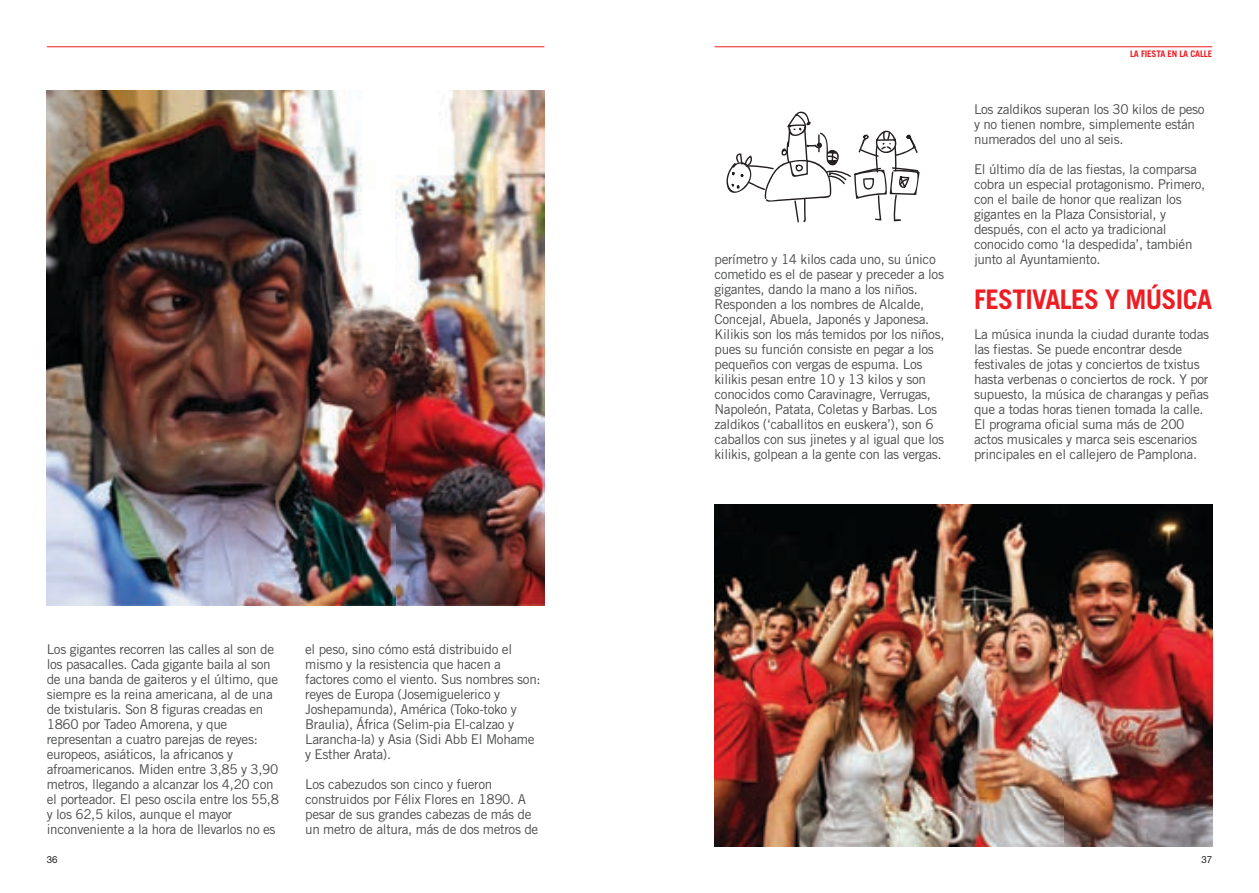
<style>
.page{position:relative;width:1259px;height:893px;background:#fff}
.page>*{position:absolute;margin:0;border:0;box-sizing:border-box;transform-origin:0 0}
.t1{font:700 27px "Trade Gothic";letter-spacing:-.025em;color:#ee1d23}
.t2{font:13.5px/15px "Trade Gothic";letter-spacing:-.025em;color:#4b4c4d}
.t3{font:9.75px "Helvetica Neue";color:#231f20}
.t4{font:700 9px "Trade Gothic";letter-spacing:-.02em;color:#ee1d23}
</style>
<div class="page">
<img style="left:714px;top:504px;width:498px;height:342px">
<hr style="left:714px;top:46px;width:498px;height:1px;background:#ee1d23">
<svg style="left:726px;top:111px;width:193px;height:112px"></svg>
<hr style="left:47px;top:46px;width:497px;height:1px;background:#ee1d23">
<img style="left:47px;top:90px;width:497px;height:515px">
<p class="t2" style="left:47px;top:642px;width:234px">Los gigantes recorren las calles al son de los pasacalles. Cada gigante baila al son de una banda de gaiteros y el último, que siempre es la reina americana, al de una de txistularis. Son 8 figuras creadas en 1860 por Tadeo Amorena, y que representan a cuatro parejas de reyes: europeos, asiáticos, la africanos y afroamericanos. Miden entre 3,85 y 3,90 metros, llegando a alcanzar los 4,20 con el porteador. El peso oscila entre los 55,8 y los 62,5 kilos, aunque el mayor inconveniente a la hora de llevarlos no es</p>
<p class="t2" style="left:305px;top:642px;width:237px">el peso, sino cómo está distribuido el mismo y la resistencia que hacen a factores como el viento. Sus nombres son: reyes de Europa (Josemiguelerico y Joshepamunda), América (Toko-toko y Braulia), África (Selim-pia El-calzao y Larancha-la) y Asia (Sidi Abb El Mohame y Esther Arata).</p>
<p class="t2" style="left:305px;top:777px;width:235px">Los cabezudos son cinco y fueron construidos por Félix Flores en 1890. A pesar de sus grandes cabezas de más de un metro de altura, más de dos metros de</p>
<p class="t2" style="left:714px;top:252px;width:231px">perímetro y 14 kilos cada uno, su único cometido es el de pasear y preceder a los gigantes, dando la mano a los niños.<br>Responden a los nombres de Alcalde, Concejal, Abuela, Japonés y Japonesa.<br>Kilikis son los más temidos por los niños, pues su función consiste en pegar a los pequeños con vergas de espuma. Los kilikis pesan entre 10 y 13 kilos y son conocidos como Caravinagre, Verrugas, Napoleón, Patata, Coletas y Barbas. Los zaldikos (‘caballitos en euskera’), son 6 caballos con sus jinetes y al igual que los kilikis, golpean a la gente con las vergas.</p>
<p class="t4" style="left:1130px;top:49px;width:84px">LA FIESTA EN LA CALLE</p>
<p class="t2" style="left:974px;top:102px;width:232px">Los zaldikos superan los 30 kilos de peso y no tienen nombre, simplemente están numerados del uno al seis.</p>
<p class="t2" style="left:974px;top:162px;width:233px">El último día de las fiestas, la comparsa cobra un especial protagonismo. Primero, con el baile de honor que realizan los gigantes en la Plaza Consistorial, y después, con el acto ya tradicional conocido como ‘la despedida’, también junto al Ayuntamiento.</p>
<h1 class="t1" style="left:974px;top:283px;width:240px">FESTIVALES Y MÚSICA</h1>
<p class="t2" style="left:974px;top:327px;width:237px">La música inunda la ciudad durante todas las fiestas. Se puede encontrar desde festivales de jotas y conciertos de txistus hasta verbenas o conciertos de rock. Y por supuesto, la música de charangas y peñas que a todas horas tienen tomada la calle.<br>El programa oficial suma más de 200 actos musicales y marca seis escenarios principales en el callejero de Pamplona.</p>
<p class="t3" style="left:47px;top:854px;width:12px">36</p>
<p class="t3" style="left:1201px;top:854px;width:12px">37</p>
</div>
